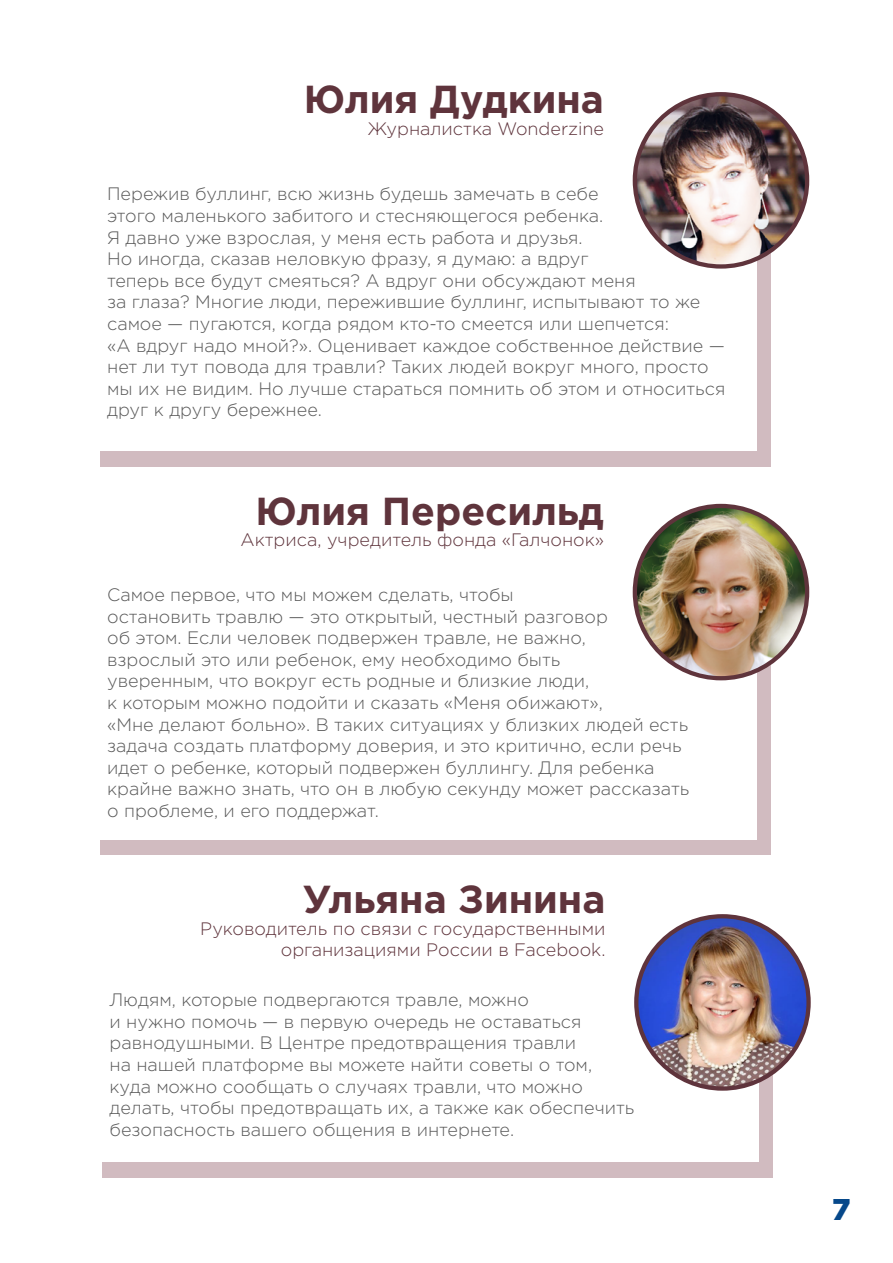
<style>
.page{position:relative;width:893px;height:1263px;background:#fff}
.page>*{position:absolute;margin:0;border:0;box-sizing:border-box;transform-origin:0 0}
.t1{font:700 39px "Gotham Pro";color:#5f343c}
.t2{font:900 30px "Gotham Pro";color:#06488a}
.t3{font:300 18px/21.6px "Gotham Pro";color:#595959}
.t4{font:300 18px/21.6px "Gotham Pro";color:#5f343c;text-align:right}
</style>
<div class="page">
<div style="left:100px;top:216px;width:670px;height:250px;background:#d1bbc0"></div>
<div style="left:87px;top:150px;width:670px;height:301px;background:#fff"></div>
<div style="left:633px;top:92px;width:176px;height:177px;background:#5f343c;border-radius:50%"></div>
<img style="left:637px;top:96px;width:168px;height:168px;border-radius:84px">
<div style="left:100px;top:604px;width:670px;height:251px;background:#d1bbc0"></div>
<div style="left:87px;top:562px;width:670px;height:278px;background:#fff"></div>
<div style="left:633px;top:504px;width:176px;height:176px;background:#5f343c;border-radius:50%"></div>
<img style="left:637px;top:508px;width:168px;height:168px;border-radius:84px">
<div style="left:102px;top:1001px;width:670px;height:177px;background:#d1bbc0"></div>
<div style="left:88px;top:972px;width:670px;height:190px;background:#fff"></div>
<svg style="left:634px;top:914px;width:177px;height:177px;background:#69424c"></svg>
<img style="left:638px;top:918px;width:168px;height:168px;border-radius:84px">
<h1 class="t1" style="left:304px;top:77px;width:302px">Юлия Дудкина</h1>
<p class="t4" style="left:368px;top:118px;width:238px">Журналистка Wonderzine</p>
<p class="t3" style="left:107px;top:183px;width:620px">Пережив буллинг, всю жизнь будешь замечать в себе<br>этого маленького забитого и стесняющегося ребенка.<br>Я давно уже взрослая, у меня есть работа и друзья.<br>Но иногда, сказав неловкую фразу, я думаю: а вдруг<br>теперь все будут смеяться? А вдруг они обсуждают меня<br>за глаза? Многие люди, пережившие буллинг, испытывают то же самое — пугаются, когда рядом кто‑то смеется или шепчется:<br>«А вдруг надо мной?». Оценивает каждое собственное действие — нет ли тут повода для травли? Таких людей вокруг много, просто мы их не видим. Но лучше стараться помнить об этом и относиться друг к другу бережнее.</p>
<h1 class="t1" style="left:255px;top:488px;width:350px">Юлия Пересильд</h1>
<p class="t4" style="left:241px;top:529px;width:365px">Актриса, учредитель фонда «Галчонок»</p>
<p class="t3" style="left:107px;top:584px;width:584px">Самое первое, что мы можем сделать, чтобы<br>остановить травлю — это открытый, честный разговор<br>об этом. Если человек подвержен травле, не важно,<br>взрослый это или ребенок, ему необходимо быть<br>уверенным, что вокруг есть родные и близкие люди,<br>к которым можно подойти и сказать «Меня обижают»,<br>«Мне делают больно». В таких ситуациях у близких людей есть задача создать платформу доверия, и это критично, если речь идет о ребенке, который подвержен буллингу. Для ребенка крайне важно знать, что он в любую секунду может рассказать о проблеме, и его поддержат.</p>
<h1 class="t1" style="left:303px;top:877px;width:304px">Ульяна Зинина</h1>
<p class="t4" style="left:200px;top:917px;width:407px">Руководитель по связи с государственными организациями России в Facebook.</p>
<p class="t3" style="left:109px;top:989px;width:526px">Людям, которые подвергаются травле, можно<br>и нужно помочь — в первую очередь не оставаться равнодушными. В Центре предотвращения травли<br>на нашей платформе вы можете найти советы о том, куда можно сообщать о случаях травли, что можно делать, чтобы предотвращать их, а также как обеспечить безопасность вашего общения в интернете.</p>
<h2 class="t2" style="left:832px;top:1192px;width:20px">7</h2>
</div>
